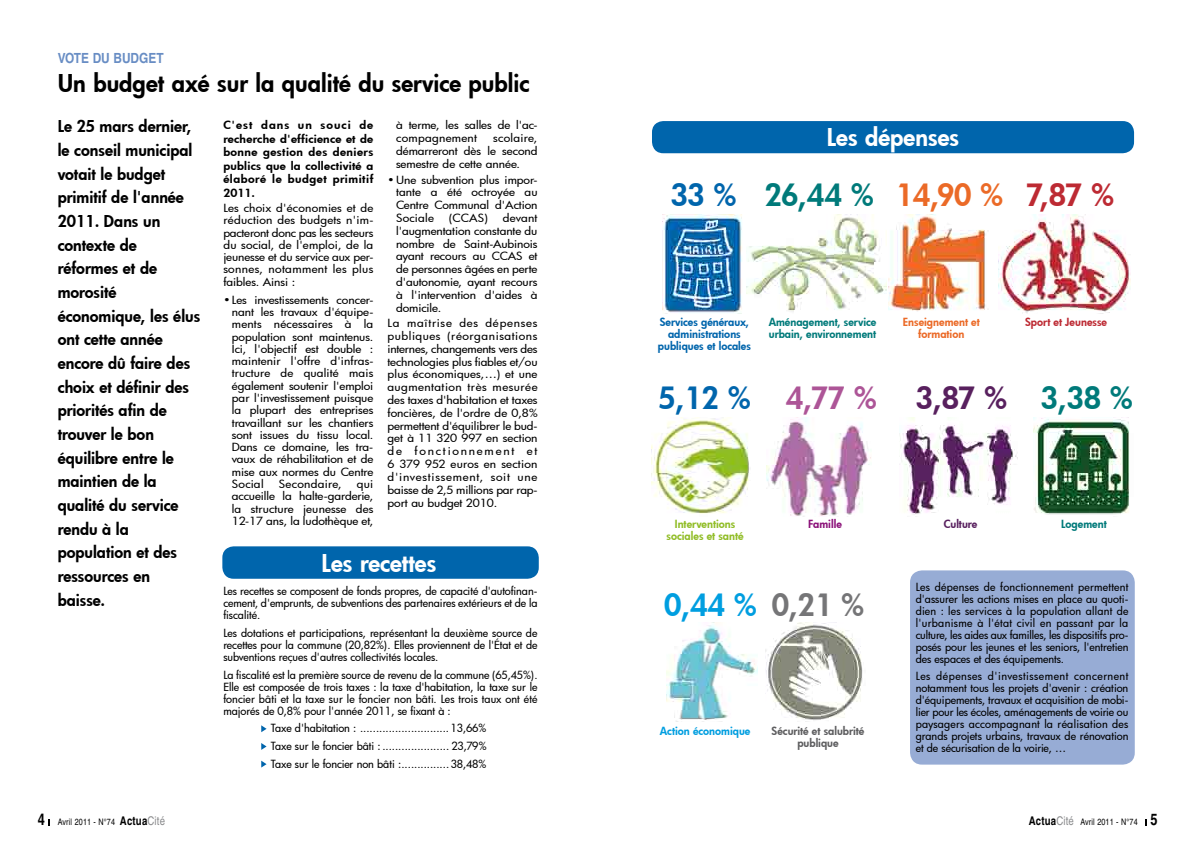
<style>
.page{position:relative;width:1191px;height:842px;background:#fff}
.page>*{position:absolute;margin:0;border:0;box-sizing:border-box;transform-origin:0 0}
.t1{font:800 30px "Futura";letter-spacing:-.015em;color:#007a7a}
.t2{font:800 30px "Futura";color:#0065ac}
.t3{font:800 30px "Futura";color:#58205e}
.t4{font:800 30px "Futura";color:#009ee0}
.t5{font:800 24px "Futura";color:#000}
.t6{font:800 24px "Futura";color:#fff}
.t7{font:800 16px/23.7px "Futura";color:#000}
.t8{font:700 16px "Helvetica";color:#000;scale:.8 1}
.t9{font:700 14px "Helvetica";color:#688dc4;scale:.85 1}
.t10{font:500 11px/12.8px "Futura";letter-spacing:-.005em;color:#000;text-align:justify;scale:1.1 1}
.t11{font:500 11px/12px "Futura";letter-spacing:-.005em;color:#000;text-align:justify}
.t12{font:800 11px/13.5px "Futura";letter-spacing:.035em;color:#000;text-align:justify;scale:1.1 1}
.t13{font:800 11px/12px "Futura";color:#0065ac;text-align:center}
.t14{font:800 11px/12px "Futura";color:#007a7a}
.t15{font:800 11px/12px "Futura";color:#91bd27;text-align:center}
.t16{font:800 11px/12px "Futura";color:#5d5d5f;text-align:center}
.t17{font:800 11px/12px "Futura";color:#eb6a27;text-align:center}
.t18{font:800 11px "Futura";color:#009ee0}
.t19{font:800 11px "Futura";color:#bd2a33}
.t20{font:500 11px "Futura";letter-spacing:.025em;color:#000;scale:1.1 1}
.t21{font:800 11px "Futura";color:#8b1179}
.t22{font:800 11px "Futura";color:#58205e}
.t23{font:9px "Helvetica";letter-spacing:.02em;color:#000;scale:.8 1}
.s1{color:#0065ac}
.s2{color:#eb6a27}
.s3{color:#bd2a33}
.s4{color:#ad5597}
.s5{color:#007a7a}
.s6{color:#757577}
.s7{font-weight:700;font-size:12px}
.s8{font-size:12px;color:#87888a}
.s9{font-weight:700;font-size:16px}
</style>
<div class="page">
<img style="left:662px;top:214px;width:80px;height:100px">
<div style="left:652px;top:121px;width:482px;height:32px;background:#0065ac;border-radius:11px"></div>
<img style="left:746px;top:214px;width:140px;height:98px">
<img style="left:888px;top:214px;width:97px;height:97px">
<img style="left:998px;top:214px;width:132px;height:100px">
<img style="left:651px;top:417px;width:98px;height:97px">
<img style="left:766px;top:417px;width:105px;height:100px">
<img style="left:900px;top:417px;width:118px;height:98px">
<img style="left:1033px;top:417px;width:96px;height:98px">
<img style="left:667px;top:622px;width:90px;height:100px">
<img style="left:765px;top:622px;width:98px;height:100px">
<div style="left:222px;top:546px;width:317px;height:33px;background:#0065ac;border-radius:11px"></div>
<svg style="left:261px;top:725px;width:5px;height:7px"></svg>
<svg style="left:261px;top:743px;width:5px;height:7px"></svg>
<svg style="left:261px;top:761px;width:5px;height:6px"></svg>
<div style="left:910px;top:570px;width:224px;height:195px;background:#97acd5;border-radius:12px"></div>
<p class="t9" style="left:58px;top:49px;width:77px">VOTE DU BUDGET</p>
<h2 class="t5" style="left:58px;top:67px;width:473px">Un budget axé sur la qualité du service public</h2>
<p class="t7" style="left:58px;top:114px;width:144px">Le 25 mars dernier, le conseil municipal votait le budget primitif de l'année<br>2011. Dans un contexte de réformes et de morosité économique, les élus ont cette année encore dû faire des choix et définir des priorités afin de trouver le bon équilibre entre le maintien de la qualité du service rendu à la population et des ressources en baisse.</p>
<p class="t12" style="left:223px;top:118px;width:138px">C'est dans un souci de recherche d'efficience et de bonne gestion des deniers publics que la collectivité a élaboré le budget primitif 2011.</p>
<p class="t10" style="left:223px;top:202px;width:138px;line-height:12.3px">Les choix d'économies et de réduction des budgets n'im&shy;pacteront donc pas les secteurs du social, de l'emploi, de la jeunesse et du service aux per&shy;sonnes, notamment les plus faibles. Ainsi :</p>
<p class="t10" style="left:232px;top:293px;width:130px;line-height:12.3px;text-indent:-9px">• Les investissements concer&shy;nant les travaux d'équipe&shy;ments nécessaires à la population sont maintenus.<br>Ici, l'objectif est double : maintenir l'offre d'infras&shy;tructure de qualité mais également soutenir l'emploi par l'investissement puisque la plupart des entreprises travaillant sur les chantiers sont issues du tissu local.<br>Dans ce domaine, les tra&shy;vaux de réhabilitation et de mise aux normes du Centre Social</p>
<p class="t20" style="left:279px;top:476px;width:59px">Secondaire,</p>
<p class="t10" style="left:232px;top:478px;width:130px;line-height:12.3px;text-indent:125px">qui accueille la halte-garderie, la structure jeunesse des 12-17 ans, la ludothèque et,</p>
<p class="t10" style="left:396px;top:119px;width:130px">à terme, les salles de l'ac&shy;compagnement</p>
<p class="t10" style="left:396px;top:132px;width:130px;text-indent:97px">scolaire, démarreront dès le second semestre de cette année.</p>
<p class="t10" style="left:396px;top:173px;width:130px;text-indent:-9px">• Une subvention plus impor&shy;tante a été octroyée au Centre Communal d'Action Sociale</p>
<p class="t10" style="left:396px;top:211px;width:130px;text-indent:107px">devant l'augmentation constante du nombre de Saint-Aubinois ayant recours au CCAS et de personnes âgées en perte d'autonomie, ayant recours à l'intervention d'aides à domicile.</p>
<p class="t10" style="left:387px;top:317px;width:138px">La maîtrise des dépenses publiques (réorganisations internes, changements vers des technologies plus fiables et/ou plus économiques,…) et une augmentation très mesurée des taxes d'habitation et taxes foncières, de l'ordre de 0,8% permettent d'équilibrer le bud&shy;get à 11 320 997 en section de fonctionnement et 6 379 952 euros en section d'investissement, soit une baisse de 2,5 millions par rap&shy;port au budget 2010.</p>
<p class="t10" style="left:449px;top:211px;width:37px">(CCAS)</p>
<h2 class="t6" style="left:322px;top:547px;width:116px">Les recettes</h2>
<p class="t11" style="left:223px;top:585px;width:316px">Les recettes se composent de fonds propres, de capacité d'autofinan&shy;cement, d'emprunts, de subventions des partenaires extérieurs et de la fiscalité.</p>
<p class="t11" style="left:223px;top:627px;width:316px">Les dotations et participations, représentant la deuxième source de recettes pour la commune (20,82%). Elles proviennent de l'État et de subventions reçues d'autres collectivités locales.</p>
<p class="t11" style="left:223px;top:668px;width:316px">La fiscalité est la première source de revenu de la commune (65,45%).<br>Elle est composée de trois taxes : la taxe d'habitation, la taxe sur le foncier bâti et la taxe sur le foncier non bâti. Les trois taux ont été majorés de 0,8% pour l'année 2011, se fixant à :</p>
<p class="t11" style="left:271px;top:719px;width:217px;line-height:17.7px">Taxe d'habitation : ............................13,66% Taxe sur le foncier bâti : ..................... 23,79% Taxe sur le foncier non bâti :...............38,48%</p>
<h2 class="t6" style="left:827px;top:121px;width:134px">Les dépenses</h2>
<h1 class="t1" style="left:671px;top:175px;width:445px"><span class="s1">33 %</span> 26,44 % <span class="s2">14,90 %</span> <span class="s3">7,87 %</span></h1>
<p class="t13" style="left:658px;top:316px;width:94px">Services généraux, administrations publiques et locales</p>
<p class="t14" style="left:768px;top:316px;width:109px">Aménagement, service urbain, environnement</p>
<p class="t17" style="left:903px;top:316px;width:78px">Enseignement et formation</p>
<p class="t19" style="left:1025px;top:315px;width:83px">Sport et Jeunesse</p>
<h1 class="t2" style="left:658px;top:377px;width:220px">5,12 % <span class="s4">4,77 %</span></h1>
<h1 class="t3" style="left:916px;top:377px;width:219px">3,87 % <span class="s5">3,38 %</span></h1>
<p class="t15" style="left:666px;top:518px;width:79px">Interventions sociales et santé</p>
<p class="t21" style="left:808px;top:516px;width:35px">Famille</p>
<p class="t22" style="left:944px;top:516px;width:35px">Culture</p>
<p class="t14" style="left:1061px;top:518px;width:47px">Logement</p>
<h1 class="t4" style="left:664px;top:584px;width:202px">0,44 % <span class="s6">0,21 %</span></h1>
<p class="t18" style="left:660px;top:723px;width:92px">Action économique</p>
<p class="t16" style="left:771px;top:724px;width:94px">Sécurité et salubrité publique</p>
<p class="t11" style="left:915px;top:580px;width:214px">Les dépenses de fonctionnement permettent d'assurer les actions mises en place au quoti&shy;dien : les services à la population allant de l'urbanisme à l'état civil en passant par la culture, les aides aux familles, les dispositifs pro&shy;posés pour les jeunes et les seniors, l'entretien des espaces et des équipements.</p>
<p class="t11" style="left:915px;top:670px;width:214px">Les dépenses d'investissement concernent notamment tous les projets d'avenir : création d'équipements, travaux et acquisition de mobi&shy;lier pour les écoles, aménagements de voirie ou paysagers accompagnant la réalisation des grands projets urbains, travaux de rénovation et de sécurisation de la voirie, …</p>
<h3 class="t8" style="left:38px;top:810px;width:10px">4</h3>
<p class="t23" style="left:58px;top:817px;width:136px">Avril 2011 - N°74 <span class="s7">Actua</span><span class="s8">Cité</span></p>
<p class="t23" style="left:1028px;top:817px;width:162px"><span class="s7">Actua</span><span class="s8">Cité</span> Avril 2011 - N°74 <span class="s9">5</span></p>
</div>
